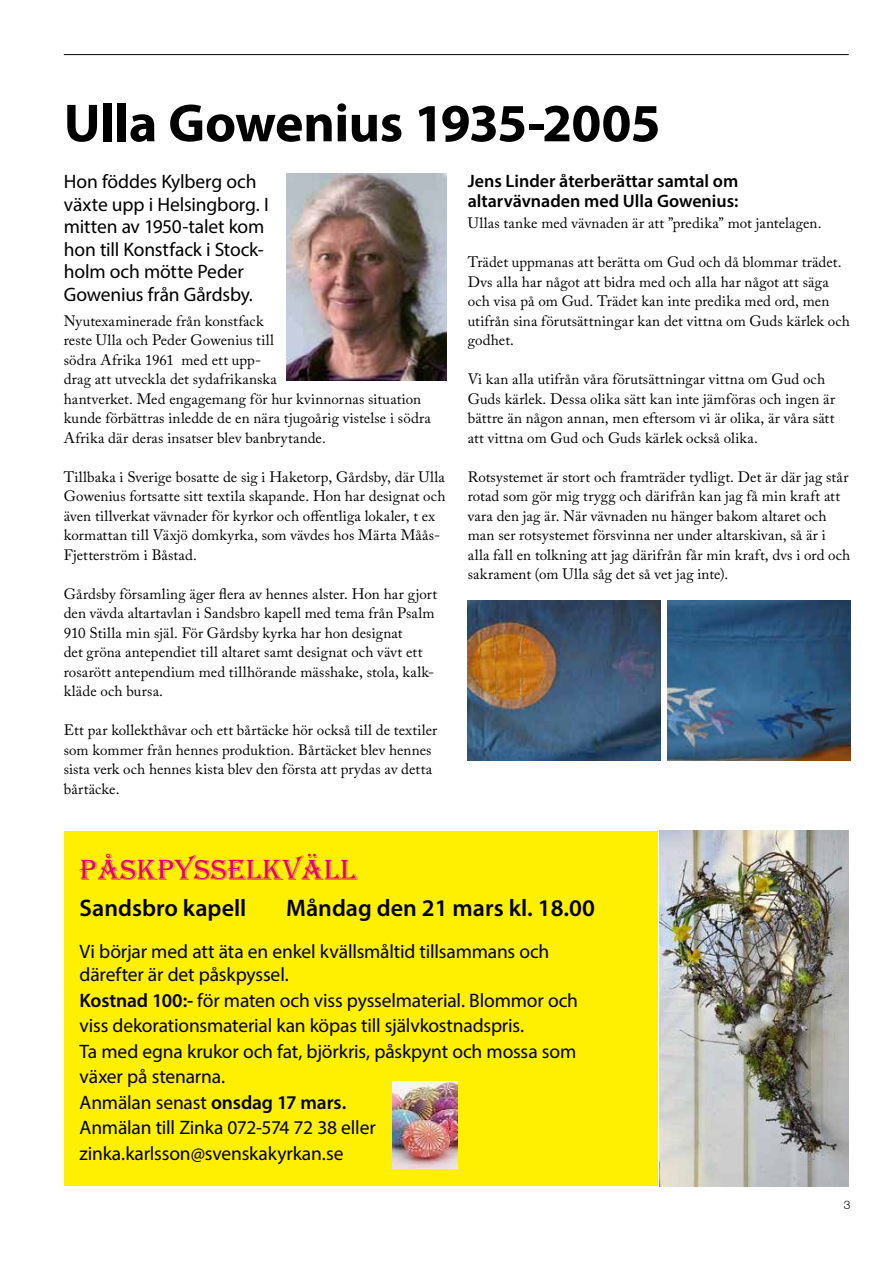
<style>
.page{position:relative;width:893px;height:1263px;background:#fff}
.page>*{position:absolute;margin:0;border:0;box-sizing:border-box;transform-origin:0 0}
.t1{font:700 54px "Myriad Pro";letter-spacing:-.01em;color:#000}
.t2{font:30px "Algerian";color:#e20177}
.t3{font:600 24px "Myriad Pro";color:#000}
.t4{font:19.5px/25.5px "Myriad Pro";letter-spacing:-.01em;color:#000}
.t5{font:600 18px/19.5px "Myriad Pro";color:#000}
.t6{font:15px/19.5px "Adobe Caslon Pro";letter-spacing:.01em;color:#000}
.t7{font:300 12px "Helvetica Neue";color:#000}
.s1{font-weight:600}
</style>
<div class="page">
<div style="left:65px;top:831px;width:593px;height:355px;background:#ffef00"></div>
<hr style="left:64px;top:54px;width:785px;height:1px;background:#000">
<img style="left:286px;top:174px;width:160px;height:206px">
<img style="left:468px;top:600px;width:193px;height:160px">
<img style="left:667px;top:600px;width:183px;height:160px">
<img style="left:659px;top:831px;width:190px;height:355px">
<img style="left:393px;top:1081px;width:64px;height:88px">
<h1 class="t1" style="left:64px;top:88px;width:598px">Ulla Gowenius 1935-2005</h1>
<h3 class="t4" style="left:64px;top:170px;width:206px;line-height:22.5px">Hon föddes Kylberg och växte upp i Helsingborg. I mitten av 1950-talet kom hon till Konstfack i Stock&shy;holm och mötte Peder<br>Gowenius från Gårdsby.</h3>
<p class="t6" style="left:64px;top:311px;width:369px">Nyutexaminerade från konstfack<br>reste Ulla och Peder Gowenius till<br>södra Afrika 1961 med ett upp-<br>drag att utveckla det sydafrikanska<br>hantverket. Med engagemang för hur kvinnornas situation kunde förbättras inledde de en nära tjugoårig vistelse i södra Afrika där deras insatser blev banbrytande.</p>
<p class="t6" style="left:64px;top:467px;width:383px">Tillbaka i Sverige bosatte de sig i Haketorp, Gårdsby, där Ulla Gowenius fortsatte sitt textila skapande. Hon har designat och även tillverkat vävnader för kyrkor och offentliga lokaler, t ex kormattan till Växjö domkyrka, som vävdes hos Märta Måås-Fjetterström i Båstad.</p>
<p class="t6" style="left:64px;top:584px;width:375px">Gårdsby församling äger flera av hennes alster. Hon har gjort den vävda altartavlan i Sandsbro kapell med tema från Psalm 910 Stilla min själ. För Gårdsby kyrka har hon designat<br>det gröna antependiet till altaret samt designat och vävt ett rosarött antependium med tillhörande mässhake, stola, kalk&shy;kläde och bursa.</p>
<p class="t6" style="left:64px;top:720px;width:375px">Ett par kollekthåvar och ett bårtäcke hör också till de textiler som kommer från hennes produktion. Bårtäcket blev hennes sista verk och hennes kista blev den första att prydas av detta bårtäcke.</p>
<p class="t5" style="left:468px;top:171px;width:272px">Jens Linder återberättar samtal om altarvävnaden med Ulla Gowenius:</p>
<p class="t6" style="left:468px;top:213px;width:355px">Ullas tanke med vävnaden är att ”predika” mot jantelagen.</p>
<p class="t6" style="left:468px;top:252px;width:384px">Trädet uppmanas att berätta om Gud och då blommar trädet.<br>Dvs alla har något att bidra med och alla har något att säga och visa på om Gud. Trädet kan inte predika med ord, men utifrån sina förutsättningar kan det vittna om Guds kärlek och godhet.</p>
<p class="t6" style="left:468px;top:369px;width:369px">Vi kan alla utifrån våra förutsättningar vittna om Gud och Guds kärlek. Dessa olika sätt kan inte jämföras och ingen är bättre än någon annan, men eftersom vi är olika, är våra sätt att vittna om Gud och Guds kärlek också olika.</p>
<p class="t6" style="left:468px;top:467px;width:384px">Rotsystemet är stort och framträder tydligt. Det är där jag står rotad som gör mig trygg och därifrån kan jag få min kraft att vara den jag är. När vävnaden nu hänger bakom altaret och man ser rotsystemet försvinna ner under altarskivan, så är i alla fall en tolkning att jag därifrån får min kraft, dvs i ord och sakrament (om Ulla såg det så vet jag inte).</p>
<h2 class="t2" style="left:80px;top:853px;width:279px">PÅSKPYSSELKVÄLL</h2>
<h3 class="t3" style="left:80px;top:892px;width:168px">Sandsbro kapell</h3>
<h3 class="t3" style="left:286px;top:892px;width:310px">Måndag den 21 mars kl. 18.00</h3>
<h3 class="t4" style="left:80px;top:939px;width:471px;line-height:23.4px">Vi börjar med att äta en enkel kvällsmåltid tillsammans och därefter är det påskpyssel.</h3>
<p class="t4" style="left:80px;top:987px;width:500px"><span class="s1">Kostnad 100:-</span> för maten och viss pysselmaterial. Blommor och viss dekorationsmaterial kan köpas till självkostnadspris.<br>Ta med egna krukor och fat, björkris, påskpynt och mossa som växer på stenarna.<br>Anmälan senast <span class="s1">onsdag 17 mars.<br></span>Anmälan till Zinka 072-574 72 38 eller zinka.karlsson@svenskakyrkan.se</p>
<p class="t7" style="left:844px;top:1197px;width:8px">3</p>
</div>
